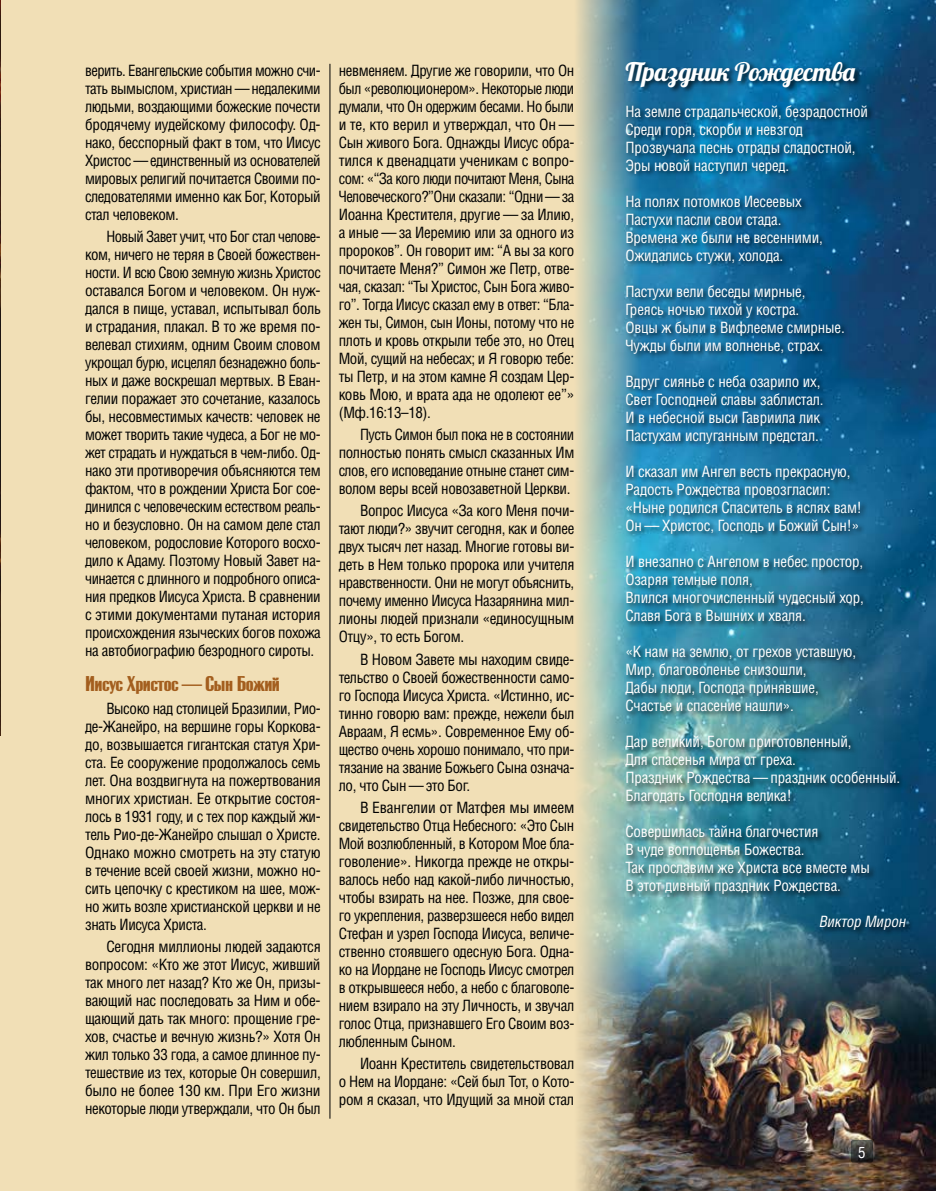
<style>
.page{position:relative;width:936px;height:1191px;background:#fff}
.page>*{position:absolute;margin:0;border:0;box-sizing:border-box;transform-origin:0 0}
.t1{font:25.5px "Lobster";letter-spacing:-.01em;color:#fff}
.t2{font:700 21px "Rubrica C";letter-spacing:-.025em;color:#a35e1e}
.t3{font:15px/18px "AG Letterica Condensed C";letter-spacing:-.025em;color:#000;text-align:justify}
.t4{font:15px/18px "AG Letterica Condensed C";letter-spacing:-.01em;color:#fff}
.t5{font:italic 15px "AG Letterica Condensed C";letter-spacing:-.01em;color:#fff}
</style>
<div class="page">
<div style="left:0;top:0;width:738px;height:1191px;background:#f1dfb6"></div>
<img style="left:577px;top:0;width:358px;height:1191px">
<img style="left:0;top:0;width:1px;height:735px">
<hr style="left:329px;top:64px;width:1px;height:1054px;background:#000">
<div style="left:624px;top:61px;width:289px;height:876px;background:#000;opacity:.75"></div>
<svg style="left:850px;top:1140px;width:23px;height:22px"></svg>
<p class="t3" style="left:85px;top:61px;width:237px">верить. Евангельские события можно счи&shy;тать вымыслом, христиан — недалекими людьми, воздающими божеские почести бродячему иудейскому философу. Од&shy;нако, бесспорный факт в том, что Иисус Христос — единственный из основателей мировых религий почитается Своими по&shy;следователями именно как Бог, Который стал человеком.</p>
<p class="t3" style="left:85px;top:227px;width:237px;text-indent:21px">Новый Завет учит, что Бог стал челове&shy;ком, ничего не теряя в Своей божествен&shy;ности. И всю Свою земную жизнь Христос оставался Богом и человеком. Он нуж&shy;дался в пище, уставал, испытывал боль и страдания, плакал. В то же время по&shy;велевал стихиям, одним Своим словом укрощал бурю, исцелял безнадежно боль&shy;ных и даже воскрешал мертвых. В Еван&shy;гелии поражает это сочетание, казалось бы, несовместимых качеств: человек не может творить такие чудеса, а Бог не мо&shy;жет страдать и нуждаться в чем-либо. Од&shy;нако эти противоречия объясняются тем фактом, что в рождении Христа Бог сое&shy;динился с человеческим естеством реаль&shy;но и безусловно. Он на самом деле стал человеком, родословие Которого восхо&shy;дило к Адаму. Поэтому Новый Завет на&shy;чинается с длинного и подробного описа&shy;ния предков Иисуса Христа. В сравнении с этими документами путаная история происхождения языческих богов похожа на автобиографию безродного сироты.</p>
<h2 class="t2" style="left:85px;top:674px;width:196px">Иисус Христос — Сын Божий</h2>
<p class="t3" style="left:85px;top:699px;width:237px;text-indent:21px">Высоко над столицей Бразилии, Рио&shy;де-Жанейро, на вершине горы Коркова&shy;до, возвышается гигантская статуя Хри&shy;ста. Ее сооружение продолжалось семь лет. Она воздвигнута на пожертвования многих христиан. Ее открытие состоя&shy;лось в 1931 году, и с тех пор каждый жи&shy;тель Рио-де-Жанейро слышал о Христе.<br>Однако можно смотреть на эту статую в течение всей своей жизни, можно но&shy;сить цепочку с крестиком на шее, мож&shy;но жить возле христианской церкви и не знать Иисуса Христа.</p>
<p class="t3" style="left:85px;top:937px;width:237px;text-indent:21px">Сегодня миллионы людей задаются вопросом: «Кто же этот Иисус, живший так много лет назад? Кто же Он, призы&shy;вающий нас последовать за Ним и обе&shy;щающий дать так много: прощение гре&shy;хов, счастье и вечную жизнь?» Хотя Он жил только 33 года, а самое длинное пу&shy;тешествие из тех, которые Он совершил, было не более 130 км. При Его жизни некоторые люди утверждали, что Он был</p>
<p class="t3" style="left:339px;top:61px;width:237px">невменяем. Другие же говорили, что Он был «революционером». Некоторые люди думали, что Он одержим бесами. Но были и те, кто верил и утверждал, что Он — Сын живого Бога. Однажды Иисус обра&shy;тился к двенадцати ученикам с вопро&shy;сом: «“За кого люди почитают Меня, Сына Человеческого?”Они сказали: “Одни—за Иоанна Крестителя, другие — за Илию, а иные — за Иеремию или за одного из пророков”. Он говорит им: “А вы за кого почитаете Меня?” Симон же Петр, отве&shy;чая, сказал: “Ты Христос, Сын Бога живо&shy;го”. Тогда Иисус сказал ему в ответ: “Бла&shy;жен ты, Симон, сын Ионы, потому что не плоть и кровь открыли тебе это, но Отец Мой, сущий на небесах; и Я говорю тебе: ты Петр, и на этом камне Я создам Цер&shy;ковь Мою, и врата ада не одолеют ее”» (Мф.16:13–18).</p>
<p class="t3" style="left:339px;top:425px;width:237px;text-indent:21px">Пусть Симон был пока не в состоянии полностью понять смысл сказанных Им слов, его исповедание отныне станет сим&shy;волом веры всей новозаветной Церкви.</p>
<p class="t3" style="left:339px;top:501px;width:237px;text-indent:21px">Вопрос Иисуса «За кого Меня почи&shy;тают люди?» звучит сегодня, как и более двух тысяч лет назад. Многие готовы ви&shy;деть в Нем только пророка или учителя нравственности. Они не могут объяснить, почему именно Иисуса Назарянина мил&shy;лионы людей признали «единосущным Отцу», то есть Богом.</p>
<p class="t3" style="left:339px;top:650px;width:237px;text-indent:21px">В Новом Завете мы находим свиде&shy;тельство о Своей божественности само&shy;го Господа Иисуса Христа. «Истинно, ис&shy;тинно говорю вам: прежде, нежели был Авраам, Я есмь». Современное Ему об&shy;щество очень хорошо понимало, что при&shy;тязание на звание Божьего Сына означа&shy;ло, что Сын — это Бог.</p>
<p class="t3" style="left:339px;top:798px;width:237px;text-indent:21px">В Евангелии от Матфея мы имеем свидетельство Отца Небесного: «Это Сын Мой возлюбленный, в Котором Мое бла&shy;говоление». Никогда прежде не откры&shy;валось небо над какой-либо личностью, чтобы взирать на нее. Позже, для свое&shy;го укрепления, разверзшееся небо видел Стефан и узрел Господа Иисуса, величе&shy;ственно стоявшего одесную Бога. Одна&shy;ко на Иордане не Господь Иисус смотрел в открывшееся небо, а небо с благоволе&shy;нием взирало на эту Личность, и звучал голос Отца, признавшего Его Своим воз&shy;любленным Сыном.</p>
<p class="t3" style="left:339px;top:1054px;width:237px;text-indent:21px">Иоанн Креститель свидетельствовал о Нем на Иордане: «Сей был Тот, о Кото&shy;ром я сказал, что Идущий за мной стал</p>
<h1 class="t1" style="left:625px;top:55px;width:232px">Праздник Рождества</h1>
<p class="t4" style="left:625px;top:102px;width:244px">На земле страдальческой, безрадостной Среди горя, скорби и невзгод Прозвучала песнь отрады сладостной, Эры новой наступил черед.</p>
<p class="t4" style="left:625px;top:192px;width:199px">На полях потомков Иесеевых<br>Пастухи пасли свои стада.<br>Времена же были не весенними,<br>Ожидались стужи, холода.</p>
<p class="t4" style="left:625px;top:282px;width:221px">Пастухи вели беседы мирные,<br>Греясь ночью тихой у костра.<br>Овцы ж были в Вифлееме смирные.<br>Чужды были им волненье, страх.</p>
<p class="t4" style="left:625px;top:372px;width:200px">Вдруг сиянье с неба озарило их,<br>Свет Господней славы заблистал.<br>И в небесной выси Гавриила лик<br>Пастухам испуганным предстал.</p>
<p class="t4" style="left:625px;top:462px;width:238px">И сказал им Ангел весть прекрасную, Радость Рождества провозгласил: «Ныне родился Спаситель в яслях вам!<br>Он — Христос, Господь и Божий Сын!»</p>
<p class="t4" style="left:625px;top:552px;width:240px">И внезапно с Ангелом в небес простор,<br>Озаряя темные поля,<br>Влился многочисленный чудесный хор,<br>Славя Бога в Вышних и хваля.</p>
<p class="t4" style="left:625px;top:642px;width:232px">«К нам на землю, от грехов уставшую,<br>Мир, благоволенье снизошли,<br>Дабы люди, Господа принявшие,<br>Счастье и спасение нашли».</p>
<p class="t4" style="left:625px;top:732px;width:276px">Дар великий, Богом приготовленный,<br>Для спасенья мира от греха.<br>Праздник Рождества — праздник особенный.<br>Благодать Господня велика!</p>
<p class="t4" style="left:625px;top:822px;width:246px">Совершилась тайна благочестия<br>В чуде воплощенья Божества.<br>Так прославим же Христа все вместе мы<br>В этот дивный праздник Рождества.</p>
<p class="t5" style="left:819px;top:912px;width:88px">Виктор Мирон</p>
<p class="t4" style="left:858px;top:1143px;width:9px">5</p>
</div>
